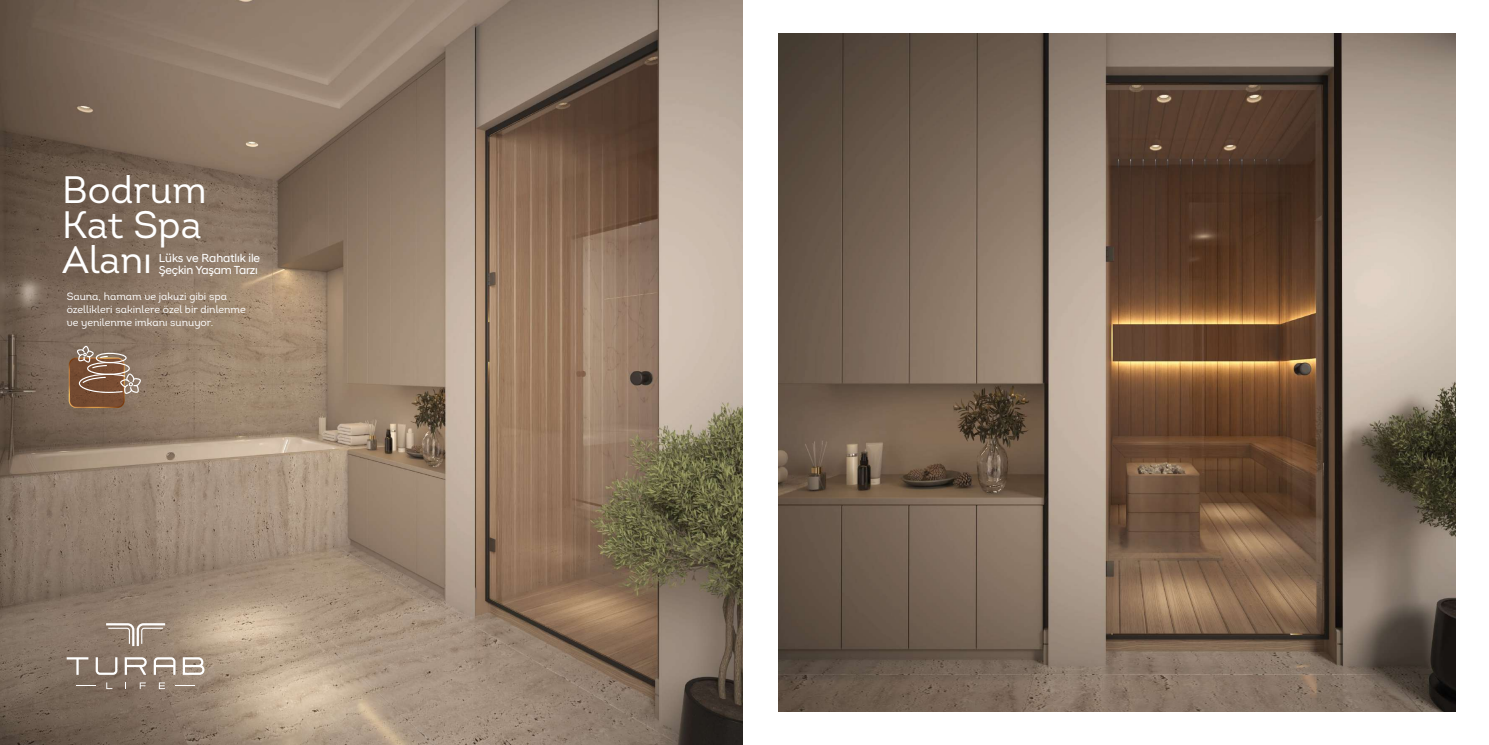
<style>
.page{position:relative;width:1489px;height:745px;background:#fff}
.page>*{position:absolute;margin:0;border:0;box-sizing:border-box;transform-origin:0 0}
.t1{font:38.15px/35px "Intro";color:#fff}
.t2{font:11.72px/12.3px "Hyundai Sans Head Office";letter-spacing:-.02em;color:#fff}
.t3{font:10.5px/12.6px "Intro Book Alt";color:#fff}
</style>
<div class="page">
<img style="left:0;top:0;width:742px;height:744px">
<img style="left:778px;top:34px;width:676px;height:676px">
<svg style="left:106px;top:622px;width:59px;height:23px"></svg>
<svg style="left:67px;top:656px;width:21px;height:18px"></svg>
<svg style="left:125px;top:656px;width:22px;height:18px"></svg>
<svg style="left:96px;top:656px;width:21px;height:18px"></svg>
<svg style="left:183px;top:656px;width:21px;height:18px"></svg>
<svg style="left:154px;top:656px;width:21px;height:18px"></svg>
<svg style="left:106px;top:682px;width:6px;height:6px"></svg>
<svg style="left:140px;top:682px;width:6px;height:6px"></svg>
<svg style="left:159px;top:682px;width:6px;height:6px"></svg>
<svg style="left:175px;top:684px;width:20px;height:1px"></svg>
<svg style="left:76px;top:684px;width:20px;height:1px"></svg>
<div style="left:69px;top:357px;width:56px;height:51px;border:1px solid #fff;border-radius:7px"></div>
<div style="left:69px;top:358px;width:55px;height:49px;background:#744b31;border-radius:7px"></div>
<svg style="left:77px;top:345px;width:64px;height:48px"></svg>
<h1 class="t1" style="left:62px;top:172px;width:146px">Bodrum<br>Kat Spa<br>Alanı</h1>
<p class="t3" style="left:67px;top:290px;width:181px">Sauna, hamam ve jakuzi gibi spa özellikleri sakinlere özel bir dinlenme ve yenilenme imkanı sunuyor.</p>
<p class="t2" style="left:159px;top:251px;width:103px">Lüks ve Rahatlık ile<br>Şeçkin Yaşam Tarzı</p>
</div>
